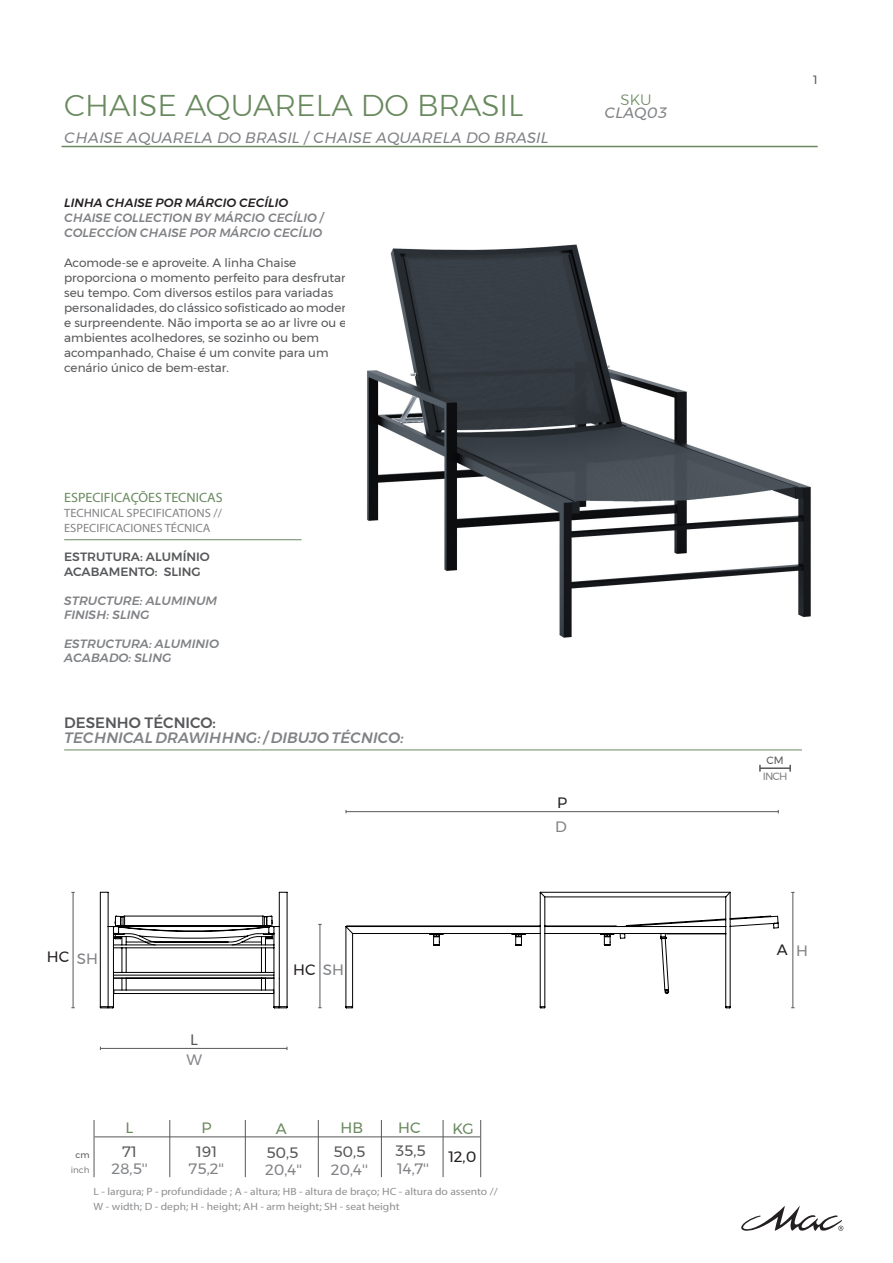
<style>
.page{position:relative;width:893px;height:1263px;background:#fff}
.page>*{position:absolute;margin:0;border:0;box-sizing:border-box;transform-origin:0 0}
.text{font:300 30px "Montserrat";color:#69895e}
.text-2{font:italic 15px "Montserrat";letter-spacing:.01em;color:#808285}
.text-3{font:15px "Montserrat";color:#808285}
.text-4{font:italic 500 15px "Montserrat";color:#808285}
.text-5{font:15px "Montserrat";color:#57585a}
.text-6{font:500 15px "Montserrat";color:#57585a}
.text-7{font:15px "Montserrat";color:#231f20}
.text-8{font:15px "Montserrat";color:#69895e}
.text-9{font:300 15px "Montserrat";color:#69895e}
.t1{font:13.5px "Myriad Pro";color:#69895e;scale:1.04 1}
.text-10{font:12px/15px "Montserrat";color:#57585a}
.text-11{font:italic 500 12px "Montserrat";color:#808285}
.t2{font:12px "Myriad Pro";color:#808285;scale:1.04 1}
.text-12{font:500 12px "Montserrat";color:#57585a}
.text-13{font:italic 500 12px "Montserrat";color:#231f20}
.t3{font:10.5px "Myriad Pro";color:#8d8f92;scale:1.1 1}
.text-14{font:10.5px "Montserrat";color:#808285}
.text-15{font:10.5px "Montserrat";color:#57585a}
.text-16{font:8.7px "Montserrat";color:#808285}
.text-17{font:8.7px "Montserrat";color:#57585a}
</style>
<div class="page">
<hr style="left:62px;top:146px;width:756px;height:1px;background:#69895e">
<svg style="left:741px;top:1206px;width:102px;height:25px"></svg>
<hr style="left:64px;top:750px;width:738px;height:1px;background:#69895e">
<hr style="left:64px;top:539px;width:237px;height:1px;background:#69895e">
<hr style="left:100px;top:1048px;width:187px;height:1px;background:#57585a">
<hr style="left:792px;top:892px;width:1px;height:116px;background:#57585a">
<hr style="left:346px;top:811px;width:432px;height:1px;background:#57585a">
<hr style="left:760px;top:767px;width:30px;height:2px;background:#57585a">
<hr style="left:94px;top:1136px;width:386px;height:1px;background:#57585a">
<hr style="left:169px;top:1120px;width:1px;height:57px;background:#57585a">
<hr style="left:245px;top:1120px;width:1px;height:57px;background:#57585a">
<hr style="left:318px;top:1120px;width:1px;height:57px;background:#57585a">
<hr style="left:94px;top:1120px;width:1px;height:57px;background:#57585a">
<hr style="left:381px;top:1120px;width:1px;height:57px;background:#57585a">
<hr style="left:443px;top:1120px;width:1px;height:57px;background:#57585a">
<hr style="left:480px;top:1120px;width:1px;height:57px;background:#57585a">
<hr style="left:320px;top:924px;width:1px;height:84px;background:#57585a">
<hr style="left:73px;top:892px;width:1px;height:116px;background:#57585a">
<svg style="left:100px;top:892px;width:188px;height:117px"></svg>
<svg style="left:345px;top:891px;width:434px;height:116px"></svg>
<img style="left:367px;top:244px;width:444px;height:394px">
<p class="text" style="left:64px;top:83px;width:461px">CHAISE AQUARELA DO BRASIL</p>
<p class="text-2" style="left:64px;top:126px;width:486px">CHAISE AQUARELA DO BRASIL / CHAISE AQUARELA DO BRASIL</p>
<p class="text-13" style="left:64px;top:193px;width:226px">LINHA CHAISE POR MÁRCIO CECÍLIO</p>
<p class="text-11" style="left:64px;top:208px;width:261px">CHAISE COLLECTION BY MÁRCIO CECÍLIO /</p>
<p class="text-11" style="left:64px;top:223px;width:260px">COLECCÍON CHAISE POR MÁRCIO CECÍLIO</p>
<p class="text-10" style="left:64px;top:255px;width:234px">Acomode-se e aproveite. A linha Chaise</p>
<p class="text-10" style="left:64px;top:270px;width:283px">proporciona o momento perfeito para desfrutar</p>
<p class="text-10" style="left:64px;top:285px;width:299px">seu tempo. Com diversos estilos para variadas personalidades, do clássico sofisticado ao moderno</p>
<p class="text-10" style="left:64px;top:315px;width:296px">e surpreendente. Não importa se ao ar livre ou em ambientes acolhedores, se sozinho ou bem</p>
<p class="text-10" style="left:64px;top:345px;width:266px">acompanhado, Chaise é um convite para um</p>
<p class="text-10" style="left:64px;top:360px;width:166px">cenário único de bem-estar.</p>
<p class="text-9" style="left:620px;top:88px;width:33px">SKU</p>
<p class="text-2" style="left:605px;top:101px;width:64px">CLAQ03</p>
<p class="t1" style="left:64px;top:489px;width:154px">ESPECIFICAÇÕES TECNICAS</p>
<p class="t2" style="left:64px;top:506px;width:153px">TECHNICAL SPECIFICATIONS //</p>
<p class="t2" style="left:64px;top:521px;width:142px">ESPECIFICACIONES TÉCNICA</p>
<p class="text-12" style="left:64px;top:548px;width:147px">ESTRUTURA: ALUMÍNIO</p>
<p class="text-12" style="left:64px;top:562px;width:138px">ACABAMENTO: SLING</p>
<p class="text-11" style="left:64px;top:591px;width:154px">STRUCTURE: ALUMINUM</p>
<p class="text-11" style="left:64px;top:605px;width:87px">FINISH: SLING</p>
<p class="text-11" style="left:64px;top:634px;width:156px">ESTRUCTURA: ALUMINIO</p>
<p class="text-11" style="left:64px;top:649px;width:109px">ACABADO: SLING</p>
<p class="text-6" style="left:64px;top:711px;width:153px">DESENHO TÉCNICO:</p>
<p class="text-4" style="left:64px;top:726px;width:341px">TECHNICAL DRAWIHHNG: / DIBUJO TÉCNICO:</p>
<p class="text-7" style="left:557px;top:791px;width:12px">P</p>
<p class="text-3" style="left:555px;top:815px;width:13px">D</p>
<p class="text-7" style="left:47px;top:946px;width:24px">HC</p>
<p class="text-3" style="left:77px;top:947px;width:23px">SH</p>
<p class="text-5" style="left:190px;top:1028px;width:9px">L</p>
<p class="text-3" style="left:186px;top:1048px;width:17px">W</p>
<p class="text-7" style="left:293px;top:958px;width:24px">HC</p>
<p class="text-3" style="left:323px;top:958px;width:23px">SH</p>
<p class="text-8" style="left:341px;top:1116px;width:24px">HB</p>
<p class="text-8" style="left:398px;top:1116px;width:24px">HC</p>
<p class="text-8" style="left:452px;top:1117px;width:23px">KG</p>
<p class="text-5" style="left:333px;top:1140px;width:34px">50,5</p>
<p class="text-5" style="left:395px;top:1139px;width:32px">35,5</p>
<p class="text-3" style="left:397px;top:1157px;width:33px">14,7''</p>
<p class="text-8" style="left:202px;top:1116px;width:12px">P</p>
<p class="text-5" style="left:196px;top:1140px;width:22px">191</p>
<p class="text-8" style="left:126px;top:1116px;width:9px">L</p>
<p class="text-5" style="left:123px;top:1140px;width:16px">71</p>
<p class="text-8" style="left:276px;top:1117px;width:12px">A</p>
<p class="text-5" style="left:266px;top:1141px;width:34px">50,5</p>
<p class="text-7" style="left:448px;top:1145px;width:29px">12,0</p>
<p class="text-17" style="left:76px;top:1148px;width:16px">cm</p>
<p class="text-16" style="left:71px;top:1163px;width:20px">inch</p>
<p class="text-3" style="left:111px;top:1157px;width:38px">28,5''</p>
<p class="text-3" style="left:189px;top:1157px;width:37px">75,2''</p>
<p class="text-3" style="left:265px;top:1158px;width:39px">20,4''</p>
<p class="t3" style="left:94px;top:1185px;width:369px">L - largura; P - profundidade ; A - altura; HB - altura de braço; HC - altura do assento //</p>
<p class="t3" style="left:94px;top:1200px;width:280px">W - width; D - deph; H - height; AH - arm height; SH - seat height</p>
<p class="text-3" style="left:331px;top:1158px;width:39px">20,4''</p>
<p class="text-10" style="left:813px;top:72px;width:6px">1</p>
<p class="text-15" style="left:766px;top:753px;width:19px">CM</p>
<p class="text-14" style="left:763px;top:768px;width:26px">INCH</p>
<p class="text-7" style="left:777px;top:938px;width:12px">A</p>
<p class="text-3" style="left:796px;top:939px;width:13px">H</p>
</div>
